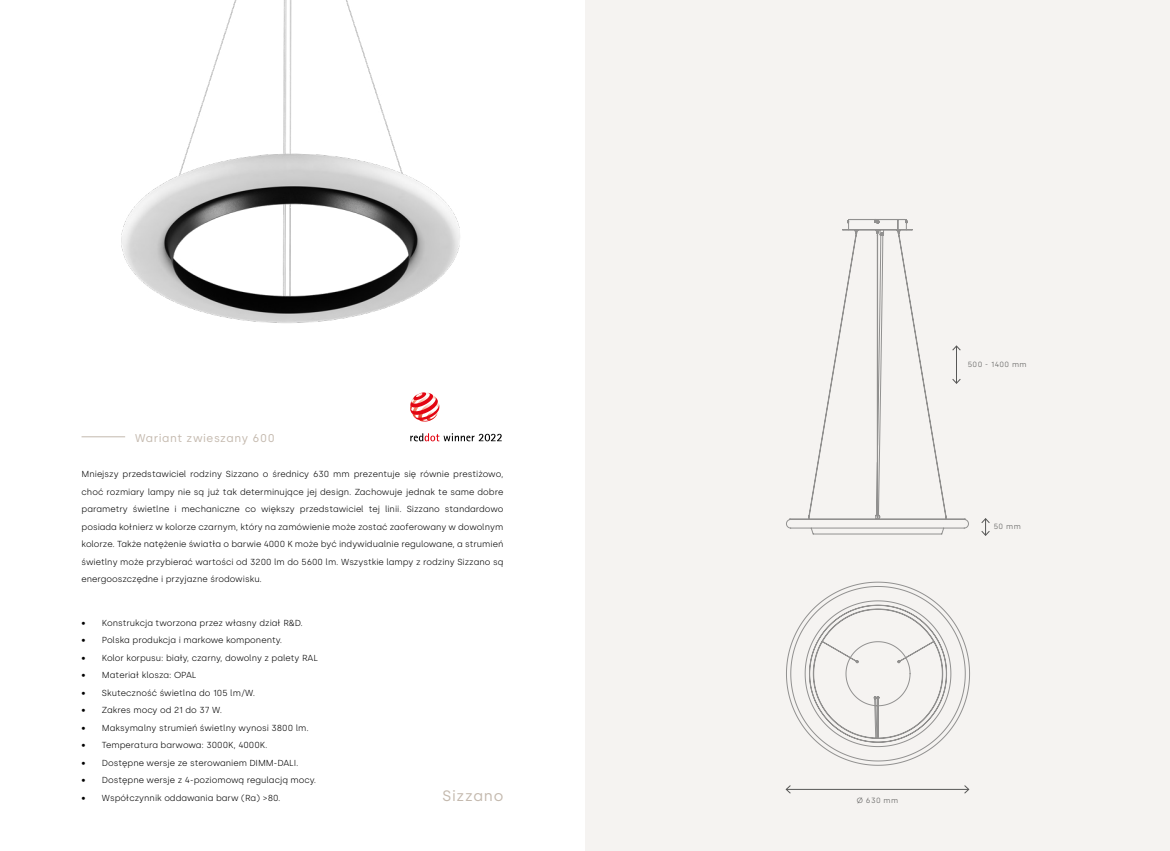
<style>
.page{position:relative;width:1170px;height:851px;background:#fff}
.page>*{position:absolute;margin:0;border:0;box-sizing:border-box;transform-origin:0 0}
.t1{font:15px "Silka";letter-spacing:.05em;color:#c4b9ae}
.t2{font:11.25px "Silka";letter-spacing:.05em;color:#c4b9ae}
.t3{font:300 8.75px/17.5px "Silka";color:#000;text-align:justify}
.t4{font:300 7.5px "Silka";letter-spacing:.05em;color:#575756}
</style>
<div class="page">
<div style="left:585px;top:0;width:584px;height:850px;background:#f5f3f1"></div>
<img style="left:121px;top:0;width:339px;height:323px">
<hr style="left:81px;top:436px;width:44px;height:1px;background:#c4b9ae">
<hr style="left:786px;top:789px;width:182px;height:1px;background:#575756">
<svg style="left:963px;top:785px;width:6px;height:8px"></svg>
<svg style="left:785px;top:785px;width:6px;height:8px"></svg>
<svg style="left:786px;top:219px;width:183px;height:316px"></svg>
<svg style="left:786px;top:581px;width:184px;height:185px"></svg>
<svg style="left:981px;top:518px;width:8px;height:18px"></svg>
<hr style="left:956px;top:346px;width:1px;height:37px;background:#575756">
<svg style="left:951px;top:345px;width:9px;height:6px"></svg>
<svg style="left:951px;top:378px;width:9px;height:6px"></svg>
<svg style="left:410px;top:392px;width:29px;height:29px"></svg>
<svg style="left:410px;top:433px;width:91px;height:8px"></svg>
<p class="t2" style="left:135px;top:431px;width:141px">Wariant zwieszany 600</p>
<p class="t3" style="left:81px;top:465px;width:423px">Mniejszy przedstawiciel rodziny Sizzano o średnicy 630 mm prezentuje się równie prestiżowo, choć rozmiary lampy nie są już tak determinujące jej design. Zachowuje jednak te same dobre parametry świetlne i mechaniczne co większy przedstawiciel tej linii. Sizzano standardowo posiada kołnierz w kolorze czarnym, który na zamówienie może zostać zaoferowany w dowolnym kolorze. Także natężenie światła o barwie 4000 K może być indywidualnie regulowane, a strumień świetlny może przybierać wartości od 3200 lm do 5600 lm. Wszystkie lampy z rodziny Sizzano są energooszczędne i przyjazne środowisku.</p>
<p class="t3" style="left:81px;top:614px;width:223px">• Konstrukcja tworzona przez własny dział R&amp;D.</p>
<p class="t3" style="left:81px;top:631px;width:202px">• Polska produkcja i markowe komponenty.</p>
<p class="t3" style="left:81px;top:649px;width:238px">• Kolor korpusu: biały, czarny, dowolny z palety RAL</p>
<p class="t3" style="left:81px;top:666px;width:116px">• Materiał klosza: OPAL</p>
<p class="t3" style="left:81px;top:684px;width:175px">• Skuteczność świetlna do 105 lm/W.</p>
<p class="t3" style="left:81px;top:701px;width:142px">• Zakres mocy od 21 do 37 W.</p>
<p class="t3" style="left:81px;top:719px;width:229px">• Maksymalny strumień świetlny wynosi 3800 lm.</p>
<p class="t3" style="left:81px;top:736px;width:187px">• Temperatura barwowa: 3000K, 4000K.</p>
<p class="t3" style="left:81px;top:754px;width:219px">• Dostępne wersje ze sterowaniem DIMM-DALI.</p>
<p class="t3" style="left:81px;top:771px;width:236px">• Dostępne wersje z 4-poziomową regulacją mocy.</p>
<p class="t3" style="left:81px;top:789px;width:200px">• Współczynnik oddawania barw (Ra) &gt;80.</p>
<h1 class="t1" style="left:442px;top:786px;width:62px">Sizzano</h1>
<p class="t4" style="left:967px;top:360px;width:60px">500 - 1400 mm</p>
<p class="t4" style="left:993px;top:522px;width:29px">50 mm</p>
<p class="t4" style="left:856px;top:795px;width:43px">Ø 630 mm</p>
</div>
